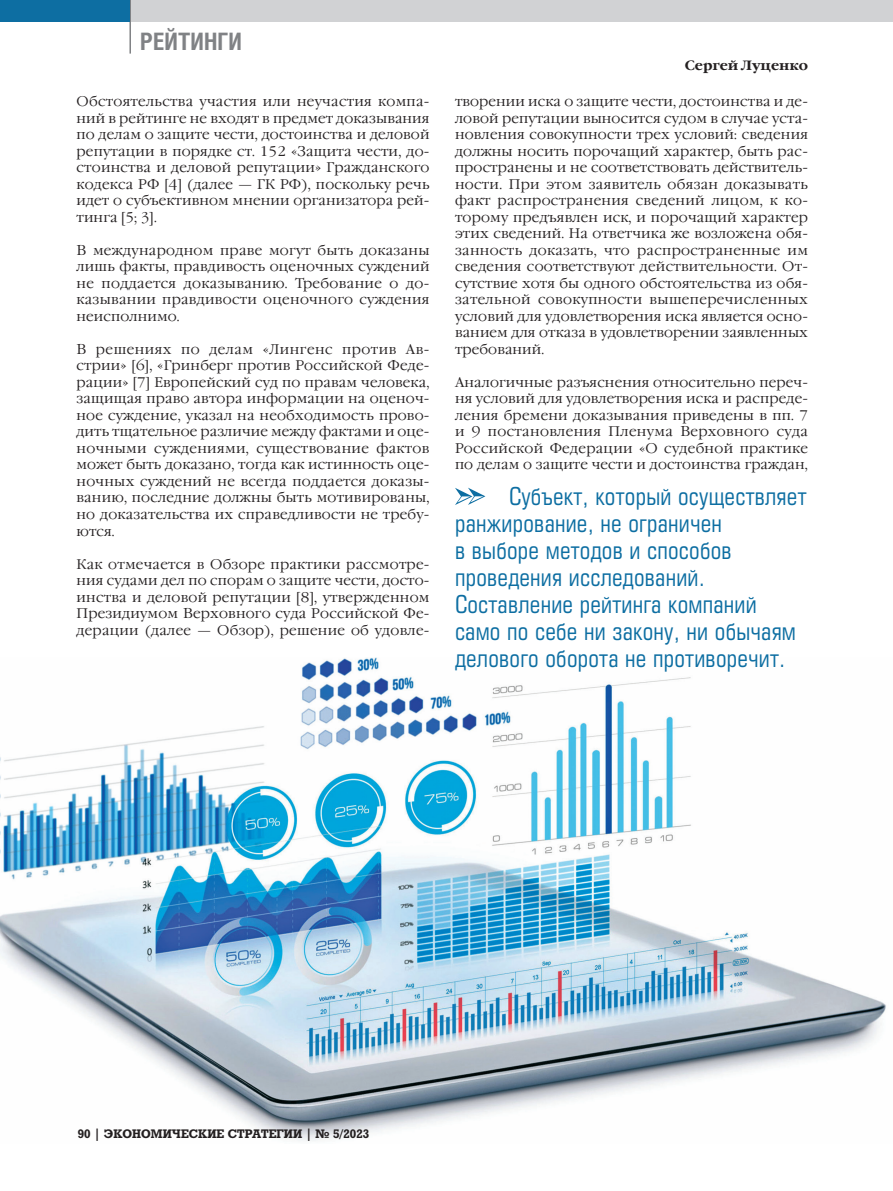
<style>
.page{position:relative;width:893px;height:1191px;background:#fff}
.page>*{position:absolute;margin:0;border:0;box-sizing:border-box;transform-origin:0 0}
.Vrez{font:24px/27px "Europe Condensed C";letter-spacing:.01em;color:#0d6ea2}
.ColonTitul_1{font:700 24px "Helios Cond C";color:#808285}
.Body_Text{font:13.95px/16.5px "Garamond C";letter-spacing:.015em;color:#231f20;text-align:justify}
.Autor_Col{font:700 13.5px "Garamond C";color:#231f20}
.Колонтитул_нижний_ле{font:700 12px "Rodeo C";color:#231f20}
</style>
<div class="page">
<img style="left:0;top:658px;width:886px;height:483px">
<div style="left:0;top:0;width:893px;height:21px;background:#d1d2d4"></div>
<hr style="left:129px;top:0;width:2px;height:54px;background:#808285">
<div style="left:0;top:0;width:130px;height:21px;background:#0d6ea2"></div>
<svg style="left:455px;top:487px;width:30px;height:18px"></svg>
<p class="ColonTitul_1" style="left:140px;top:27px;width:103px">РЕЙТИНГИ</p>
<p class="Body_Text" style="left:77px;top:94px;width:354px">Обстоятельства участия или неучастия компа&shy;ний в рейтинге не входят в предмет доказывания по делам о защите чести, достоинства и деловой репутации в порядке ст. 152 «Защита чести, до&shy;стоинства и деловой репутации» Гражданского кодекса РФ [4] (далее — ГК РФ), поскольку речь идет о субъективном мнении организатора рей&shy;тинга [5; 3].</p>
<p class="Body_Text" style="left:77px;top:242px;width:354px">В международном праве могут быть доказаны лишь факты, правдивость оценочных суждений не поддается доказыванию. Требование о до&shy;казывании правдивости оценочного суждения неисполнимо.</p>
<p class="Body_Text" style="left:77px;top:341px;width:354px">В решениях по делам «Лингенс против Ав&shy;стрии» [6], «Гринберг против Российской Феде&shy;рации» [7] Европейский суд по правам человека, защищая право автора информации на оценоч&shy;ное суждение, указал на необходимость прово&shy;дить тщательное различие между фактами и оце&shy;ночными суждениями, существование фактов может быть доказано, тогда как истинность оце&shy;ночных суждений не всегда поддается доказы&shy;ванию, последние должны быть мотивированы, но доказательства их справедливости не требу&shy;ются.</p>
<p class="Body_Text" style="left:77px;top:556px;width:354px">Как отмечается в Обзоре практики рассмотре&shy;ния судами дел по спорам о защите чести, досто&shy;инства и деловой репутации [8], утвержденном Президиумом Верховного суда Российской Фе&shy;дерации (далее — Обзор), решение об удовле-</p>
<p class="Autor_Col" style="left:685px;top:58px;width:125px">Сергей Луценко</p>
<p class="Body_Text" style="left:455px;top:94px;width:354px">творении иска о защите чести, достоинства и де&shy;ловой репутации выносится судом в случае уста&shy;новления совокупности трех условий: сведения должны носить порочащий характер, быть рас&shy;пространены и не соответствовать действитель&shy;ности. При этом заявитель обязан доказывать факт распространения сведений лицом, к ко&shy;торому предъявлен иск, и порочащий характер этих сведений. На ответчика же возложена обя&shy;занность доказать, что распространенные им сведения соответствуют действительности. От&shy;сутствие хотя бы одного обстоятельства из обя&shy;зательной совокупности вышеперечисленных условий для удовлетворения иска является осно&shy;ванием для отказа в удовлетворении заявленных требований.</p>
<p class="Body_Text" style="left:455px;top:374px;width:354px">Аналогичные разъяснения относительно переч&shy;ня условий для удовлетворения иска и распреде&shy;ления бремени доказывания приведены в пп. 7 и 9 постановления Пленума Верховного суда Российской Федерации «О судебной практике по делам о защите чести и достоинства граждан,</p>
<p class="Vrez" style="left:455px;top:482px;width:353px;text-indent:54px">Субъект, который осуществляет ранжирование, не ограничен<br>в выборе методов и способов проведения исследований.<br>Составление рейтинга компаний само по себе ни закону, ни обычаям делового оборота не противоречит.</p>
<p class="Колонтитул_нижний_ле" style="left:78px;top:1126px;width:293px">90 | ЭКОНОМИЧЕСКИЕ СТРАТЕГИИ | № 5/2023</p>
</div>
